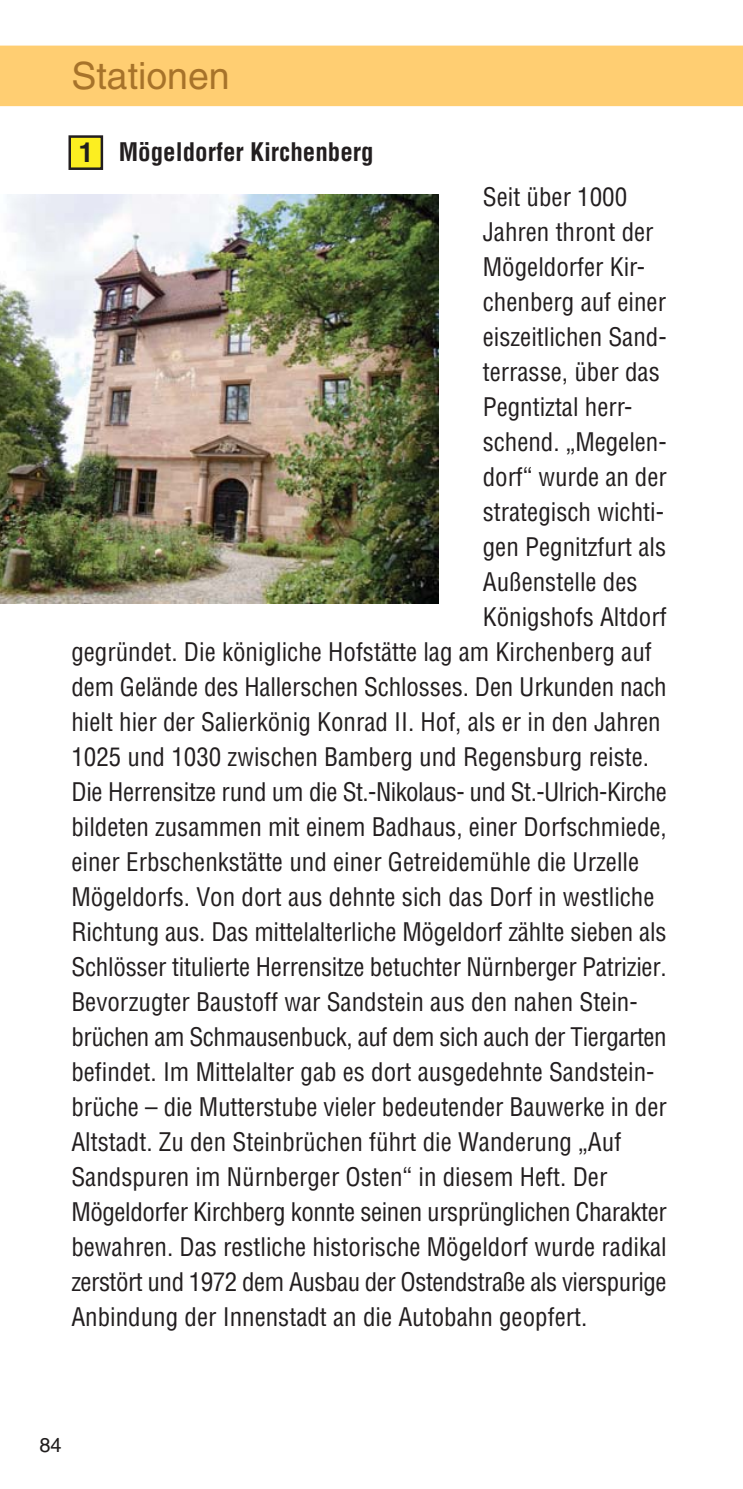
<style>
.page{position:relative;width:743px;height:1489px;background:#fff}
.page>*{position:absolute;margin:0;border:0;box-sizing:border-box;transform-origin:0 0}
.t1{font:37.5px "Helvetica";color:#a7732a}
.t2{font:700 27.5px "Helvetica";color:#201d1d}
.t3{font:condensed 25px "Helvetica";color:#221e1f}
.t4{font:condensed 25px "Helvetica";letter-spacing:-.02em;color:#221e1f}
.t5{font:700 condensed 25px "Helvetica";color:#221e1f}
.t6{font:20px "Helvetica";color:#201d1d}
</style>
<div class="page">
<div style="left:0;top:46px;width:743px;height:60px;background:#ffce72"></div>
<div style="left:70px;top:136px;width:32px;height:33px;background:#fcee21"></div>
<div style="left:68px;top:135px;width:35px;height:35px;border:2px solid #221e1f"></div>
<img style="left:0;top:194px;width:438px;height:409px">
<h1 class="t1" style="left:71px;top:63px;width:160px">Stationen</h1>
<p class="t2" style="left:78px;top:143px;width:17px">1</p>
<p class="t5" style="left:119px;top:142px;width:256px">Mögeldorfer Kirchenberg</p>
<p class="t3" style="left:483px;top:187px;width:146px">Seit über 1000</p>
<p class="t3" style="left:483px;top:222px;width:172px">Jahren thront der</p>
<p class="t3" style="left:483px;top:257px;width:164px">Mögeldorfer Kir-</p>
<p class="t3" style="left:483px;top:292px;width:185px">chenberg auf einer</p>
<p class="t3" style="left:483px;top:327px;width:185px">eiszeitlichen Sand-</p>
<p class="t3" style="left:483px;top:362px;width:178px">terrasse, über das</p>
<p class="t3" style="left:483px;top:397px;width:151px">Pegntiztal herr-</p>
<p class="t3" style="left:483px;top:432px;width:185px">schend. „Megelen-</p>
<p class="t3" style="left:483px;top:467px;width:185px">dorf“ wurde an der</p>
<p class="t3" style="left:483px;top:502px;width:183px">strategisch wichti-</p>
<p class="t3" style="left:483px;top:537px;width:185px">gen Pegnitzfurt als</p>
<p class="t3" style="left:483px;top:572px;width:156px">Außenstelle des</p>
<p class="t3" style="left:483px;top:607px;width:185px">Königshofs Altdorf</p>
<p class="t3" style="left:71px;top:642px;width:582px">gegründet. Die königliche Hofstätte lag am Kirchenberg auf</p>
<p class="t3" style="left:71px;top:677px;width:597px">dem Gelände des Hallerschen Schlosses. Den Urkunden nach</p>
<p class="t3" style="left:71px;top:712px;width:591px">hielt hier der Salierkönig Konrad II. Hof, als er in den Jahren</p>
<p class="t3" style="left:71px;top:747px;width:579px">1025 und 1030 zwischen Bamberg und Regensburg reiste.</p>
<p class="t4" style="left:71px;top:782px;width:597px">Die Herrensitze rund um die St.-Nikolaus- und St.-Ulrich-Kirche</p>
<p class="t3" style="left:71px;top:817px;width:597px">bildeten zusammen mit einem Badhaus, einer Dorfschmiede,</p>
<p class="t3" style="left:71px;top:852px;width:569px">einer Erbschenkstätte und einer Getreidemühle die Urzelle</p>
<p class="t3" style="left:71px;top:887px;width:585px">Mögeldorfs. Von dort aus dehnte sich das Dorf in westliche</p>
<p class="t3" style="left:71px;top:922px;width:597px">Richtung aus. Das mittelalterliche Mögeldorf zählte sieben als</p>
<p class="t3" style="left:71px;top:957px;width:597px">Schlösser titulierte Herrensitze betuchter Nürnberger Patrizier.</p>
<p class="t3" style="left:71px;top:992px;width:568px">Bevorzugter Baustoff war Sandstein aus den nahen Stein-</p>
<p class="t3" style="left:71px;top:1027px;width:597px">brüchen am Schmausenbuck, auf dem sich auch der Tiergarten</p>
<p class="t3" style="left:71px;top:1062px;width:585px">befindet. Im Mittelalter gab es dort ausgedehnte Sandstein-</p>
<p class="t3" style="left:71px;top:1097px;width:597px">brüche – die Mutterstube vieler bedeutender Bauwerke in der</p>
<p class="t3" style="left:71px;top:1132px;width:551px">Altstadt. Zu den Steinbrüchen führt die Wanderung „Auf</p>
<p class="t3" style="left:71px;top:1167px;width:537px">Sandspuren im Nürnberger Osten“ in diesem Heft. Der</p>
<p class="t3" style="left:71px;top:1202px;width:597px">Mögeldorfer Kirchberg konnte seinen ursprünglichen Charakter</p>
<p class="t3" style="left:71px;top:1237px;width:597px">bewahren. Das restliche historische Mögeldorf wurde radikal</p>
<p class="t4" style="left:71px;top:1272px;width:597px">zerstört und 1972 dem Ausbau der Ostendstraße als vierspurige</p>
<p class="t3" style="left:71px;top:1307px;width:517px">Anbindung der Innenstadt an die Autobahn geopfert.</p>
<p class="t6" style="left:39px;top:1437px;width:24px">84</p>
</div>
